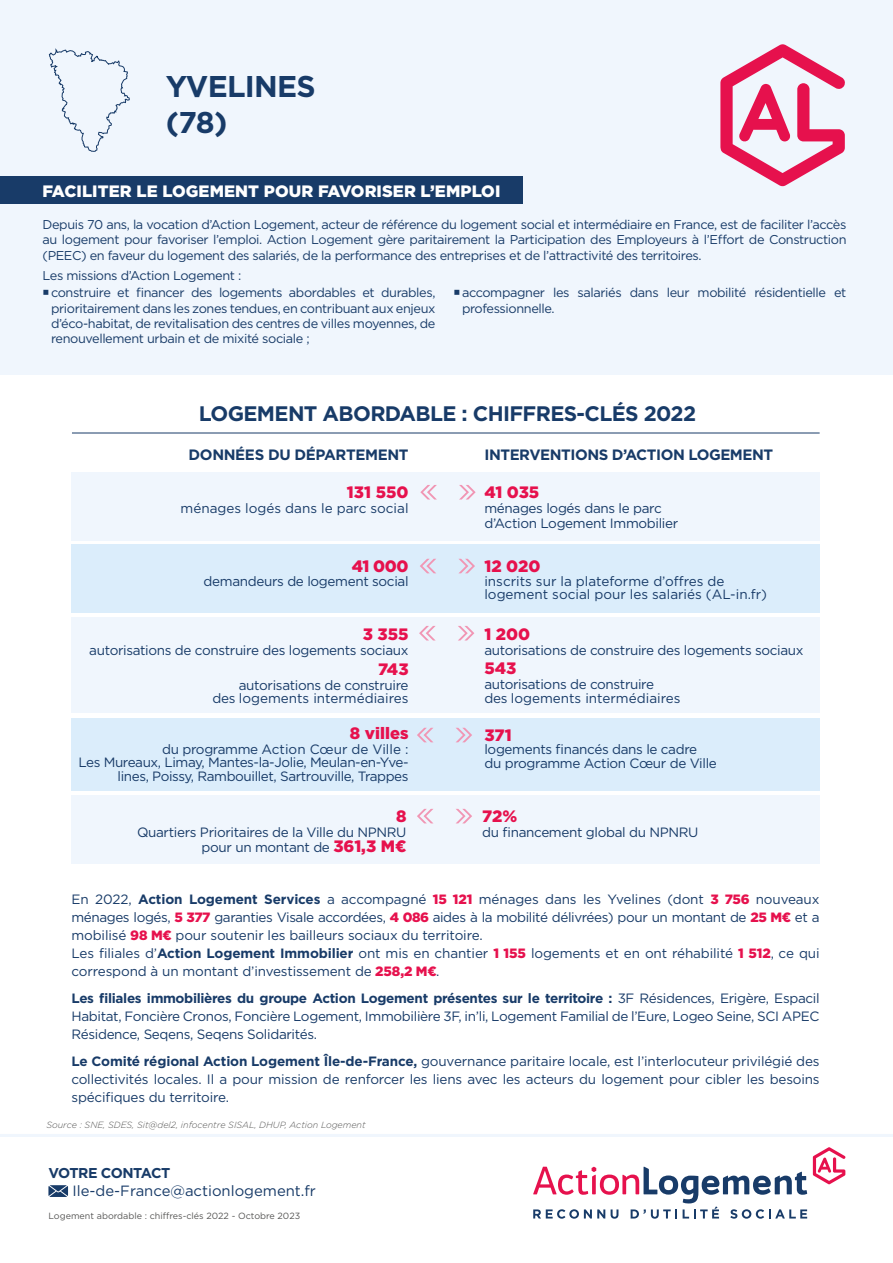
<style>
.page{position:relative;width:893px;height:1263px;background:#fff}
.page>*{position:absolute;margin:0;border:0;box-sizing:border-box;transform-origin:0 0}
.t1{font:700 30px/36px "Gotham";letter-spacing:-.025em;color:#183b68}
.t2{font:700 21px "Gotham";letter-spacing:-.03em;color:#183b68}
.t3{font:900 16.5px "Gotham";color:#e6114d}
.t4{font:900 16.5px "Gotham";letter-spacing:.005em;color:#fff}
.t5{font:700 15px "Gotham";letter-spacing:-.03em;color:#183b68}
.t6{font:14.85px "Gotham";color:#183b68}
.t7{font:700 14.25px "Gotham";letter-spacing:-.04em;color:#183b68}
.t8{font:13.5px/18px "Gotham";letter-spacing:-.025em;color:#183b68}
.t9{font:13.5px/13.5px "Gotham";color:#183b68}
.t10{font:12.75px/15.3px "Gotham";letter-spacing:-.03em;color:#183b68;text-align:justify}
.t11{font:italic 300 9px "Gotham";color:#575756}
.t12{font:9px "Gotham";color:#575756}
.s1{font-weight:900;font-size:16.5px;color:#e6114d}
.s2{font-weight:700}
.s3{font-weight:900;color:#e6114d}
</style>
<div class="page">
<div style="left:0;top:0;width:893px;height:375px;background:#f0f6fd"></div>
<svg style="left:720px;top:44px;width:125px;height:142px"></svg>
<div style="left:71px;top:617px;width:749px;height:96px;background:#f0f6fd"></div>
<div style="left:71px;top:472px;width:749px;height:68px;background:#f0f6fd"></div>
<div style="left:71px;top:545px;width:749px;height:68px;background:#dbedfb"></div>
<svg style="left:813px;top:1147px;width:32px;height:37px"></svg>
<svg style="left:533px;top:1166px;width:274px;height:53px"></svg>
<svg style="left:48px;top:1185px;width:20px;height:12px"></svg>
<svg style="left:459px;top:485px;width:17px;height:14px"></svg>
<svg style="left:420px;top:485px;width:17px;height:14px"></svg>
<svg style="left:459px;top:559px;width:16px;height:14px"></svg>
<svg style="left:420px;top:559px;width:16px;height:14px"></svg>
<svg style="left:458px;top:626px;width:16px;height:14px"></svg>
<svg style="left:419px;top:626px;width:17px;height:14px"></svg>
<hr style="left:72px;top:433px;width:748px;height:1px;background:#183b68">
<div style="left:71px;top:718px;width:749px;height:73px;background:#dbedfb"></div>
<div style="left:71px;top:796px;width:749px;height:68px;background:#f0f6fd"></div>
<svg style="left:456px;top:809px;width:16px;height:14px"></svg>
<svg style="left:417px;top:809px;width:16px;height:14px"></svg>
<svg style="left:456px;top:728px;width:16px;height:14px"></svg>
<svg style="left:417px;top:728px;width:16px;height:14px"></svg>
<svg style="left:48px;top:48px;width:82px;height:104px"></svg>
<hr style="left:0;top:1134px;width:893px;height:3px;background:#f0f6fd">
<div style="left:0;top:176px;width:523px;height:28px;background:#183b68"></div>
<h1 class="t1" style="left:166px;top:68px;width:151px">YVELINES (78)</h1>
<p class="t4" style="left:43px;top:179px;width:459px">FACILITER LE LOGEMENT POUR FAVORISER L’EMPLOI</p>
<p class="t10" style="left:43px;top:216px;width:805px;line-height:15.8px">Depuis 70 ans, la vocation d’Action Logement, acteur de référence du logement social et intermédiaire en France, est de faciliter l’accès au logement pour favoriser l’emploi. Action Logement gère paritairement la Participation des Employeurs à l’Effort de Construction (PEEC) en faveur du logement des salariés, de la performance des entreprises et de l’attractivité des territoires.</p>
<p class="t10" style="left:51px;top:266px;width:386px;line-height:17.7px;text-indent:-9px">Les missions d’Action Logement :<br>construire et financer des logements abordables et durables,</p>
<p class="t10" style="left:51px;top:300px;width:386px">prioritairement dans les zones tendues, en contribuant aux enjeux d’éco-habitat, de revitalisation des centres de villes moyennes, de renouvellement urbain et de mixité sociale ;</p>
<p class="t10" style="left:462px;top:285px;width:386px">accompagner les salariés dans leur mobilité résidentielle et professionnelle.</p>
<h2 class="t2" style="left:199px;top:399px;width:499px">LOGEMENT ABORDABLE : CHIFFRES-CLÉS 2022</h2>
<p class="t5" style="left:189px;top:444px;width:221px">DONNÉES DU DÉPARTEMENT</p>
<p class="t5" style="left:484px;top:444px;width:290px">INTERVENTIONS D’ACTION LOGEMENT</p>
<p class="t3" style="left:347px;top:481px;width:63px">131 550</p>
<p class="t9" style="left:181px;top:501px;width:229px">ménages logés dans le parc social</p>
<p class="t3" style="left:352px;top:555px;width:58px">41 000</p>
<p class="t8" style="left:204px;top:572px;width:206px">demandeurs de logement social</p>
<p class="t3" style="left:363px;top:623px;width:47px">3 355</p>
<p class="t8" style="left:89px;top:641px;width:321px">autorisations de construire des logements sociaux</p>
<p class="t3" style="left:378px;top:657px;width:32px">743</p>
<p class="t8" style="left:212px;top:678px;width:198px;line-height:13.5px;text-align:right">autorisations de construire<br>des logements intermédiaires</p>
<p class="t3" style="left:350px;top:722px;width:60px">8 villes</p>
<p class="t8" style="left:78px;top:742px;width:332px;line-height:13.5px;text-align:right">du programme Action Cœur de Ville :<br>Les Mureaux, Limay, Mantes-la-Jolie, Meulan-en-Yve&shy;lines, Poissy, Rambouillet, Sartrouville, Trappes</p>
<p class="t3" style="left:396px;top:804px;width:12px">8</p>
<p class="t8" style="left:137px;top:824px;width:271px;line-height:15px;text-align:right">Quartiers Prioritaires de la Ville du NPNRU pour un montant de <span class="s1">361,3 M€</span></p>
<p class="t3" style="left:484px;top:481px;width:56px">41 035</p>
<p class="t8" style="left:484px;top:500px;width:195px;line-height:15px">ménages logés dans le parc d’Action Logement Immobilier</p>
<p class="t3" style="left:484px;top:555px;width:58px">12 020</p>
<p class="t9" style="left:484px;top:574px;width:284px">inscrits sur la plateforme d’offres de logement social pour les salariés (AL-in.fr)</p>
<p class="t3" style="left:484px;top:623px;width:47px">1 200</p>
<p class="t8" style="left:484px;top:641px;width:321px">autorisations de construire des logements sociaux</p>
<p class="t3" style="left:484px;top:657px;width:34px">543</p>
<p class="t8" style="left:484px;top:677px;width:198px;line-height:13.5px">autorisations de construire<br>des logements intermédiaires</p>
<p class="t3" style="left:484px;top:724px;width:29px">371</p>
<p class="t8" style="left:484px;top:743px;width:234px;line-height:13.5px">logements financés dans le cadre du programme Action Cœur de Ville</p>
<p class="t3" style="left:482px;top:804px;width:37px">72%</p>
<p class="t8" style="left:482px;top:823px;width:218px">du financement global du NPNRU</p>
<p class="t8" style="left:71px;top:890px;width:749px">En 2022, <span class="s2">Action Logement Services</span> a accompagné <span class="s3">15 121</span> ménages dans les Yvelines (dont <span class="s3">3 756</span> nouveaux ménages logés, <span class="s3">5 377</span> garanties Visale accordées, <span class="s3">4 086</span> aides à la mobilité délivrées) pour un montant de <span class="s3">25 M€</span> et a mobilisé <span class="s3">98 M€</span> pour soutenir les bailleurs sociaux du territoire.<br>Les filiales d’<span class="s2">Action Logement Immobilier</span> ont mis en chantier <span class="s3">1 155</span> logements et en ont réhabilité <span class="s3">1 512</span>, ce qui correspond à un montant d’investissement de <span class="s3">258,2 M€</span>.</p>
<p class="t8" style="left:71px;top:989px;width:750px;text-align:justify"><span class="s2">Les filiales immobilières du groupe Action Logement présentes sur le territoire :</span> 3F Résidences, Erigère, Espacil Habitat, Foncière Cronos, Foncière Logement, Immobilière 3F, in’li, Logement Familial de l’Eure, Logeo Seine, SCI APEC Résidence, Seqens, Seqens Solidarités.</p>
<p class="t8" style="left:71px;top:1052px;width:750px;text-align:justify"><span class="s2">Le Comité régional Action Logement Île-de-France,</span> gouvernance paritaire locale, est l’interlocuteur privilégié des collectivités locales. Il a pour mission de renforcer les liens avec les acteurs du logement pour cibler les besoins spécifiques du territoire.</p>
<p class="t11" style="left:46px;top:1119px;width:321px">Source : SNE, SDES, Sit@del2, infocentre SISAL, DHUP, Action Logement</p>
<p class="t7" style="left:48px;top:1163px;width:123px">VOTRE CONTACT</p>
<p class="t6" style="left:73px;top:1181px;width:245px">Ile-de-France@actionlogement.fr</p>
<p class="t12" style="left:48px;top:1210px;width:253px">Logement abordable : chiffres-clés 2022 - Octobre 2023</p>
</div>
